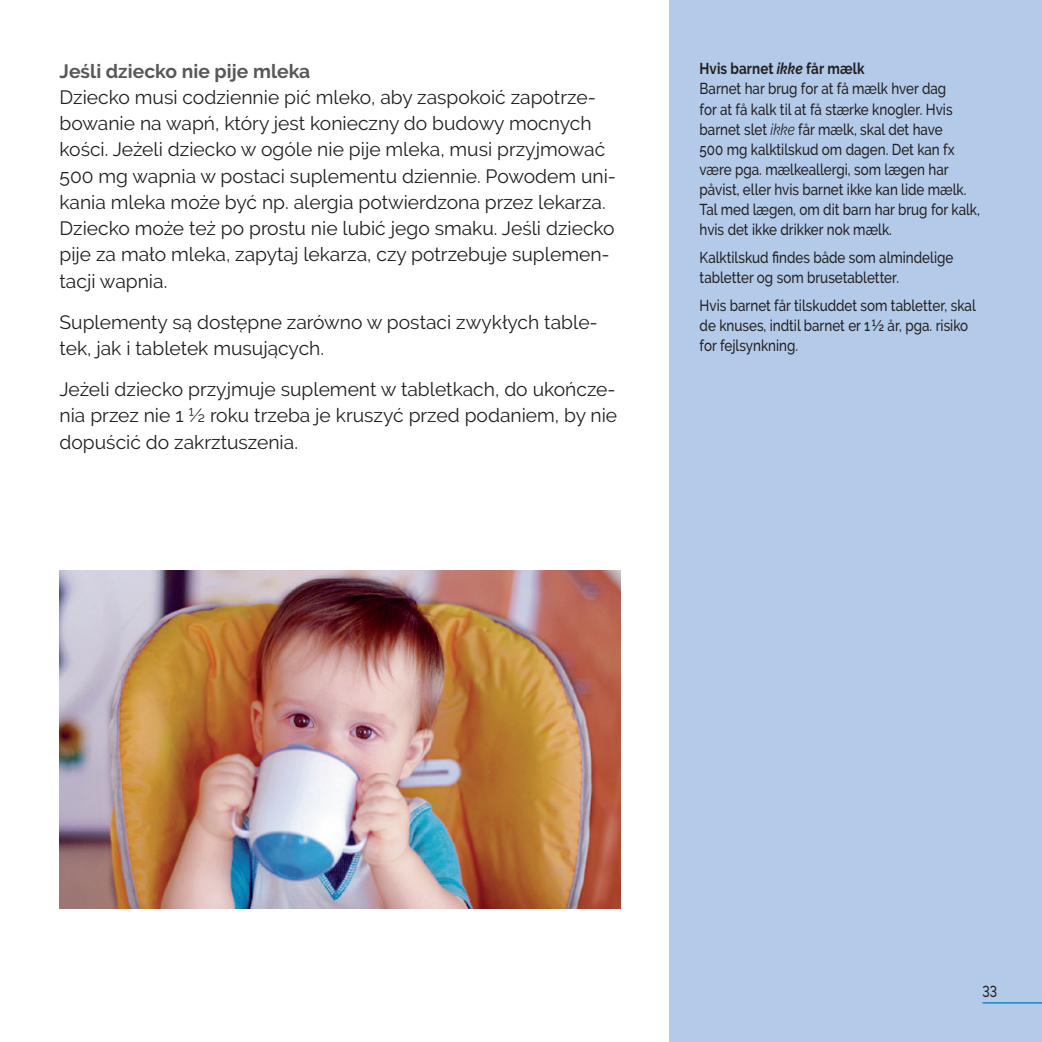
<style>
.page{position:relative;width:1042px;height:1042px;background:#fff}
.page>*{position:absolute;margin:0;border:0;box-sizing:border-box;transform-origin:0 0}
.Body{font:19.25px/26.2px "Raleway";color:#231f20}
.L3{font:700 19.25px "Raleway";color:#57585a}
.t1{font:500 15.75px/20.1px "Raleway";color:#231f20;scale:.85 1}
.t2{font:500 15.75px "Raleway";color:#231f20;scale:.8 1}
.s1{font-weight:700}
.s2{font-weight:700;font-style:italic}
.s3{font-weight:400;font-style:italic}
.s4{font-weight:600}
</style>
<div class="page">
<div style="left:670px;top:0;width:372px;height:1042px;background:#b3cbe9"></div>
<hr style="left:982px;top:1002px;width:60px;height:1px;background:#007fc5">
<img style="left:60px;top:570px;width:560px;height:338px">
<h2 class="L3" style="left:60px;top:60px;width:252px">Jeśli dziecko nie pije mleka</h2>
<p class="Body" style="left:60px;top:84px;width:558px">Dziecko musi codziennie pić mleko, aby zaspokoić zapotrze&shy;bowanie na wapń, który jest konieczny do budowy mocnych kości. Jeżeli dziecko w ogóle nie pije mleka, musi przyjmować 500 mg wapnia w postaci suplementu dziennie. Powodem uni&shy;kania mleka może być np. alergia potwierdzona przez lekarza.<br>Dziecko może też po prostu nie lubić jego smaku. Jeśli dziecko pije za mało mleka, zapytaj lekarza, czy potrzebuje suplemen&shy;tacji wapnia.</p>
<p class="Body" style="left:60px;top:309px;width:540px">Suplementy są dostępne zarówno w postaci zwykłych table&shy;tek, jak i tabletek musujących.</p>
<p class="Body" style="left:60px;top:376px;width:559px;text-align:justify">Jeżeli dziecko przyjmuje suplement w tabletkach, do ukończe&shy;nia przez nie 1 ½ roku trzeba je kruszyć przed podaniem, by nie dopuścić do zakrztuszenia.</p>
<p class="t1" style="left:699px;top:59px;width:331px"><span class="s1">Hvis barnet</span> <span class="s2">ikke</span> <span class="s1">får mælk<br></span>Barnet har brug for at få mælk hver dag<br>for at få kalk til at få stærke knogler. Hvis barnet slet <span class="s3">ikke</span> får mælk, skal det have<br>500 mg kalktilskud om dagen. Det kan fx være pga. mælkeallergi, som lægen har påvist, eller hvis barnet ikke kan lide mælk.<br>Tal med lægen, om dit barn har brug for kalk, hvis det ikke drikker nok mælk.</p>
<p class="t1" style="left:699px;top:247px;width:300px">Kalktilskud findes både som almindelige tabletter og som brusetabletter.</p>
<p class="t1" style="left:699px;top:295px;width:326px">Hvis barnet får tilskuddet som tabletter, skal de knuses, indtil barnet er 1<span class="s4">½</span> år, pga. risiko for fejlsynkning.</p>
<p class="t2" style="left:982px;top:982px;width:20px">33</p>
</div>
